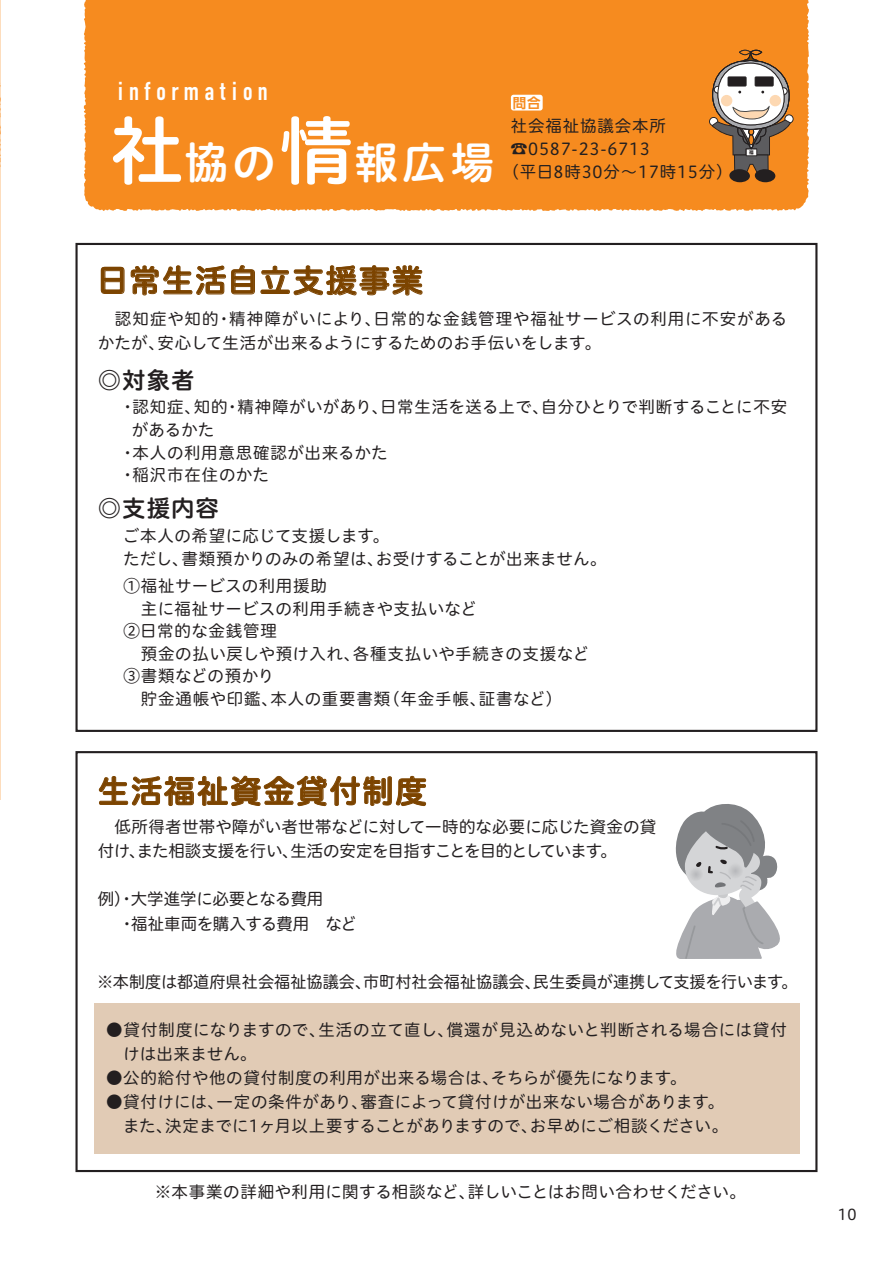
<style>
.page{position:relative;width:893px;height:1263px;background:#fff}
.page>*{position:absolute;margin:0;border:0;box-sizing:border-box;transform-origin:0 0}
.t1{font:43.65px "Hiragino UD Sans R Std W6";color:#fff}
.t2{font:31.5px "Hiragino UD Sans R Std W6";letter-spacing:.05em;color:#7c4400}
.t3{font:25.5px "DIN Engschrift Std";letter-spacing:.225em;color:#fff}
.t4{font:23.4px "Hiragino UD Sans R Std W6";letter-spacing:.05em;color:#231f20}
.t5{font:16.5px/22.5px "Hiragino UD Sans R Std W4";letter-spacing:.02em;color:#231f20}
.t6{font:16.5px/24px "Hiragino UD Sans R Std W4";letter-spacing:-.015em;color:#231f20}
.t7{font:16.5px "Hiragino UD Sans R Std W4";letter-spacing:.05em;color:#231f20}
.t8{font:16.5px "Hiragino UD Sans R Std W4";color:#231f20}
.t9{font:16.5px/24px "Hiragino UD Sans R Std W4";letter-spacing:-.02em;color:#231f20}
.t10{font:15px "Hiragino UD Sans R Std W4";color:#231f20}
.t11{font:700 13.5px "UD Shin Go Pro De";color:#f68b1f}
.t12{font:800 4.65px "Maru Fo Pro";color:#231f20}
.s1{font-size:74.25px}
</style>
<div class="page">
<div style="left:94px;top:1003px;width:705px;height:151px;background:#e1cbb5"></div>
<div style="left:75px;top:243px;width:742px;height:489px;border:2px solid #231f20"></div>
<div style="left:75px;top:751px;width:742px;height:421px;border:2px solid #231f20"></div>
<svg style="left:0;top:82px;width:1px;height:100px"></svg>
<svg style="left:675px;top:804px;width:105px;height:155px"></svg>
<div style="left:84px;top:0;width:725px;height:211px;background:#f68b1f"></div>
<div style="left:755px;top:169px;width:20px;height:13px;background:#231f20;border-radius:50%"></div>
<div style="left:729px;top:169px;width:21px;height:13px;background:#231f20;border-radius:50%"></div>
<svg style="left:709px;top:48px;width:85px;height:129px"></svg>
<svg style="left:98px;top:775px;width:328px;height:32px"></svg>
<svg style="left:101px;top:265px;width:322px;height:31px"></svg>
<div style="left:511px;top:95px;width:32px;height:16px;background:#fff;border-radius:3px"></div>
<h3 class="t3" style="left:118px;top:76px;width:151px">information</h3>
<h1 class="t1" style="left:110px;top:129px;width:386px"><span class="s1">社</span>協の<span class="s1">情</span>報広場</h1>
<p class="t11" style="left:513px;top:91px;width:29px">問合</p>
<p class="t7" style="left:511px;top:114px;width:174px">社会福祉協議会本所　</p>
<p class="t7" style="left:511px;top:137px;width:141px">☎0587-23-6713</p>
<p class="t7" style="left:503px;top:159px;width:231px">（平日8時30分～17時15分）</p>
<p class="t12" style="left:749px;top:149px;width:6px">福</p>
<h2 class="t2" style="left:97px;top:256px;width:328px">日常生活自立支援事業</h2>
<p class="t5" style="left:98px;top:306px;width:691px;line-height:24px;text-indent:17px">認知症や知的・精神障がいにより、日常的な金銭管理や福祉サービスの利用に不安があるかたが、安心して生活が出来るようにするためのお手伝いをします。</p>
<h3 class="t4" style="left:98px;top:363px;width:98px">◎対象者</h3>
<p class="t5" style="left:119px;top:395px;width:669px">・認知症、知的・精神障がいがあり、日常生活を送る上で、自分ひとりで判断することに不安</p>
<p class="t5" style="left:132px;top:418px;width:84px">があるかた</p>
<p class="t5" style="left:119px;top:440px;width:270px">・本人の利用意思確認が出来るかた</p>
<p class="t7" style="left:119px;top:462px;width:151px">・稲沢市在住のかた</p>
<h3 class="t4" style="left:98px;top:490px;width:123px">◎支援内容</h3>
<p class="t5" style="left:123px;top:524px;width:485px">ご本人の希望に応じて支援します。<br>ただし、書類預かりのみの希望は、お受けすることが出来ません。</p>
<p class="t5" style="left:124px;top:574px;width:467px">①福祉サービスの利用援助<br>　主に福祉サービスの利用手続きや支払いなど<br>②日常的な金銭管理<br>　預金の払い戻しや預け入れ、各種支払いや手続きの支援など<br>③書類などの預かり<br>　貯金通帳や印鑑、本人の重要書類（年金手帳、証書など）</p>
<h2 class="t2" style="left:98px;top:767px;width:331px">生活福祉資金貸付制度</h2>
<p class="t6" style="left:98px;top:814px;width:560px">　低所得者世帯や障がい者世帯などに対して一時的な必要に応じた資金の貸付け、また相談支援を行い、生活の安定を目指すことを目的としています。</p>
<p class="t9" style="left:98px;top:886px;width:261px">例）・大学進学に必要となる費用<br>　 ・福祉車両を購入する費用　など</p>
<p class="t8" style="left:97px;top:969px;width:702px">※本制度は都道府県社会福祉協議会、市町村社会福祉協議会、民生委員が連携して支援を行います。</p>
<p class="t5" style="left:106px;top:1017px;width:682px;line-height:24px">●貸付制度になりますので、生活の立て直し、償還が見込めないと判断される場合には貸付　けは出来ません。</p>
<p class="t5" style="left:106px;top:1066px;width:582px">●公的給付や他の貸付制度の利用が出来る場合は、そちらが優先になります。</p>
<p class="t5" style="left:106px;top:1089px;width:623px;line-height:24px">●貸付けには、一定の条件があり、審査によって貸付けが出来ない場合があります。　また、決定までに1ヶ月以上要することがありますので、お早めにご相談ください。</p>
<p class="t5" style="left:155px;top:1179px;width:593px">※本事業の詳細や利用に関する相談など、詳しいことはお問い合わせください。</p>
<p class="t10" style="left:838px;top:1203px;width:20px">10</p>
</div>
